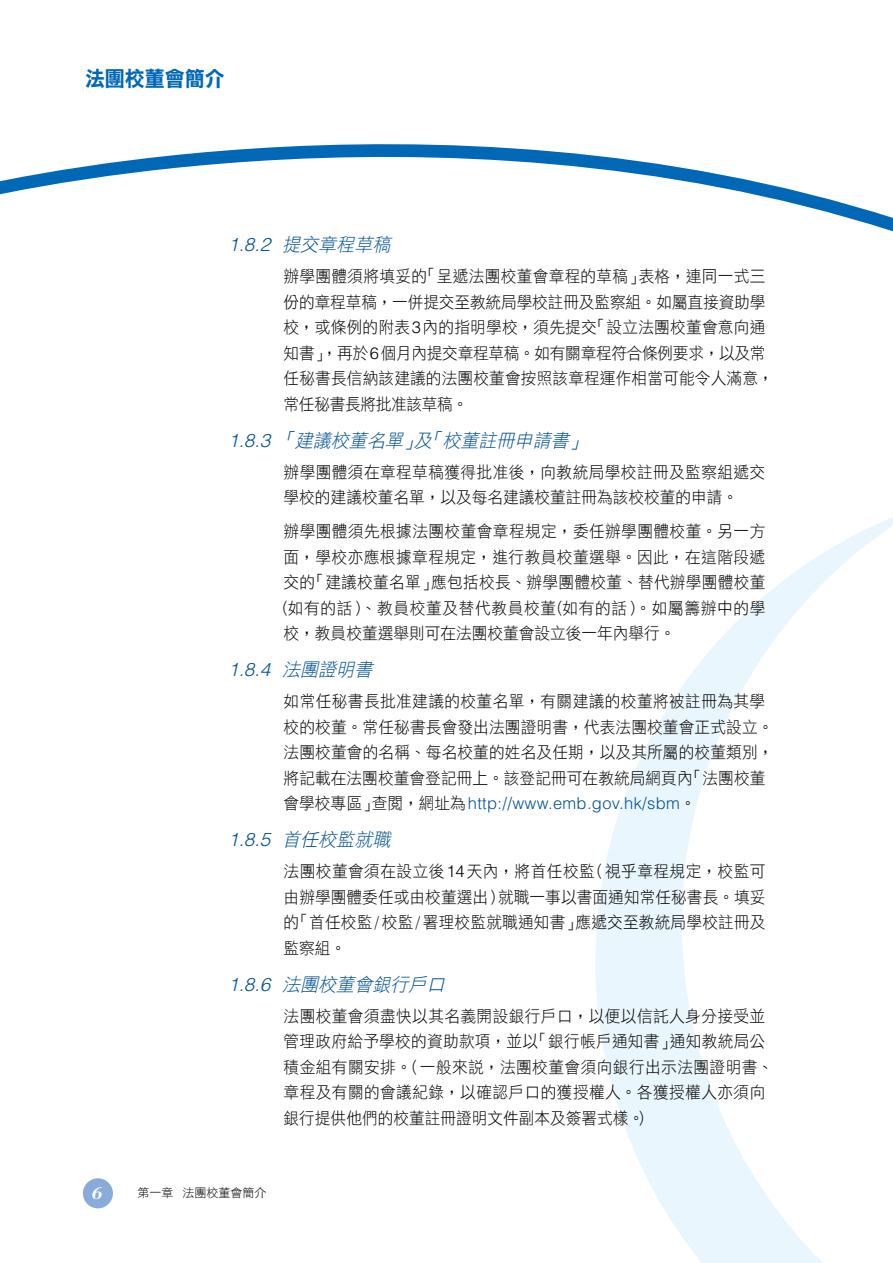
<style>
.page{position:relative;width:893px;height:1263px;background:#fff}
.page>*{position:absolute;margin:0;border:0;box-sizing:border-box;transform-origin:0 0}
.t1{font:21px "DF Li Hei Bd HK BF";color:#0068b6;scale:.95 1}
.t2{font:italic 18.6px "DF Li Hei Lt HK BF";color:#005293}
.t3{font:italic 300 18.6px "Helvetica";color:#005293}
.t4{font:16.5px/25.5px "DF Li Hei Lt HK BF";letter-spacing:.015em;color:#000;scale:.95 1}
.t5{font:300 16.5px "Helvetica";letter-spacing:.02em;color:#005293}
.t6{font:16.5px "DF Li Hei Lt HK BF";letter-spacing:.04em;color:#000;scale:.95 1}
.t7{font:12px "DF Li Hei Lt HK BF";color:#000}
.s1{font-family:"Helvetica";font-weight:300}
.s2{font-family:"DF Li Hei Lt HK BF";font-weight:400}
.s3{font-family:"DF Li Hei Lt HK BF";font-weight:400;color:#000}
</style>
<div class="page">
<svg style="left:0;top:144px;width:892px;height:87px"></svg>
<svg style="left:892px;top:217px;width:1px;height:15px"></svg>
<svg style="left:595px;top:517px;width:298px;height:746px"></svg>
<div style="left:83px;top:1178px;width:30px;height:30px;background:#88abda;border-radius:50%"></div>
<p class="t1" style="left:85px;top:68px;width:148px">法團校董會簡介</p>
<p class="t2" style="left:228px;top:235px;width:169px"><span class="s1">1.8.2</span> 提交章程草稿</p>
<p class="t4" style="left:284px;top:264px;width:517px">辦學團體須將填妥的「呈遞法團校董會章程的草稿」表格，連同一式三份的章程草稿，一併提交至教統局學校註冊及監察組。如屬直接資助學校，或條例的附表<span class="s1">3</span>內的指明學校，須先提交「設立法團校董會意向通知書」，再於<span class="s1">6</span>個月內提交章程草稿。如有關章程符合條例要求，以及常任秘書長信納該建議的法團校董會按照該章程運作相當可能令人滿意，常任秘書長將批准該草稿。</p>
<p class="t2" style="left:228px;top:431px;width:365px"><span class="s1">1.8.3</span> 「建議校董名單」及「校董註冊申請書」</p>
<p class="t4" style="left:284px;top:460px;width:509px">辦學團體須在章程草稿獲得批准後，向教統局學校註冊及監察組遞交學校的建議校董名單，以及每名建議校董註冊為該校校董的申請。</p>
<p class="t4" style="left:284px;top:519px;width:509px">辦學團體須先根據法團校董會章程規定，委任辦學團體校董。另一方</p>
<p class="t4" style="left:284px;top:545px;width:508px">面，學校亦應根據章程規定，進行教員校董選舉。因此，在這階段遞</p>
<p class="t4" style="left:284px;top:570px;width:509px">交的「建議校董名單」應包括校長、辦學團體校董、替代辦學團體校董</p>
<p class="t6" style="left:275px;top:599px;width:518px">（如有的話）、教員校董及替代教員校董（如有的話）。如屬籌辦中的學</p>
<p class="t4" style="left:284px;top:621px;width:414px">校，教員校董選舉則可在法團校董會設立後一年內舉行。</p>
<p class="t3" style="left:228px;top:658px;width:150px">1.8.4 <span class="s2">法團證明書</span></p>
<p class="t4" style="left:284px;top:689px;width:517px">如常任秘書長批准建議的校董名單，有關建議的校董將被註冊為其學校的校董。常任秘書長會發出法團證明書，代表法團校董會正式設立。法團校董會的名稱、每名校董的姓名及任期，以及其所屬的校董類別，將記載在法團校董會登記冊上。該登記冊可在教統局網頁內「法團校董</p>
<p class="t5" style="left:284px;top:793px;width:414px"><span class="s3">會學校專區」查閱，網址為</span>http://www.emb.gov.hk/sbm<span class="s3">。</span></p>
<p class="t2" style="left:228px;top:830px;width:169px"><span class="s1">1.8.5</span> 首任校監就職</p>
<p class="t4" style="left:284px;top:859px;width:509px;text-align:justify">法團校董會須在設立後<span class="s1">14</span>天內，將首任校監（視乎章程規定，校監可由辦學團體委任或由校董選出）就職一事以書面通知常任秘書長。填妥的「首任校監 / 校監 / 署理校監就職通知書」應遞交至教統局學校註冊及監察組。</p>
<p class="t2" style="left:228px;top:975px;width:223px"><span class="s1">1.8.6</span> 法團校董會銀行戶口</p>
<p class="t4" style="left:284px;top:1004px;width:517px">法團校董會須盡快以其名義開設銀行戶口，以便以信託人身分接受並管理政府給予學校的資助款項，並以「銀行帳戶通知書」通知教統局公積金組有關安排。（一般來說，法團校董會須向銀行出示法團證明書、章程及有關的會議紀錄，以確認戶口的獲授權人。各獲授權人亦須向銀行提供他們的校董註冊證明文件副本及簽署式樣。）</p>
<p class="t7" style="left:137px;top:1186px;width:130px">第一章 法團校董會簡介</p>
</div>
